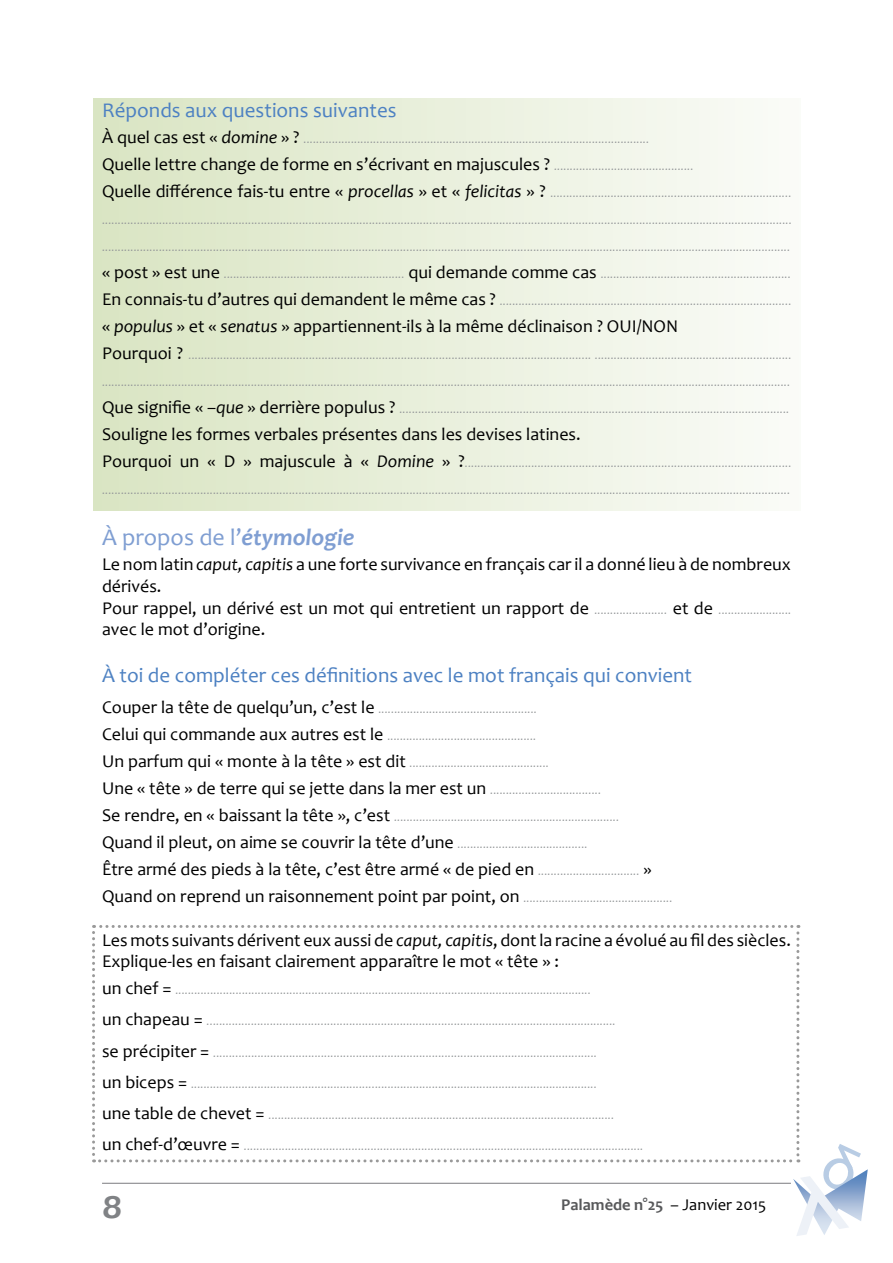
<style>
.page{position:relative;width:893px;height:1263px;background:#fff}
.page>*{position:absolute;margin:0;border:0;box-sizing:border-box;transform-origin:0 0}
.t1{font:600 33px "Eras ITC";color:#808285}
.t2{font:24px "Candara";color:#7f9ed2}
.t3{font:21px "Candara";color:#4d81c2}
.t4{font:18px/21.6px "Candara";color:#000}
.t5{font:700 16.5px "Candara";color:#58595b}
.t6{font:10.5px "Candara";color:#929597}
.s1{font-size:18px;color:#000}
.s2{font-style:italic;font-size:18px;color:#000}
.s3{font-size:10.5px;color:#929597}
.s4{font-style:italic}
.s5{font-weight:700;font-style:italic}
.s6{font-weight:400;color:#000}
</style>
<div class="page">
<div style="left:94px;top:98px;width:707px;height:412px;background:linear-gradient(to right,#d9e5c2,#fafcf8)"></div>
<svg style="left:92px;top:925px;width:776px;height:311px"></svg>
<h3 class="t3" style="left:102px;top:97px;width:296px">Réponds aux questions suivantes</h3>
<p class="t6" style="left:102px;top:133px;width:548px"><span class="s1">À quel cas est «</span> <span class="s2">domine</span> <span class="s1">» ?</span> .............................................................................................................</p>
<h3 class="t4" style="left:102px;top:153px;width:592px">Quelle lettre change de forme en s’écrivant en majuscules ? <span class="s3">............................................</span></h3>
<p class="t6" style="left:102px;top:187px;width:690px"><span class="s1">Quelle différence fais-tu entre «</span> <span class="s2">procellas</span> <span class="s1">» et «</span> <span class="s2">felicitas</span> <span class="s1">» ?</span> ............................................................................</p>
<p class="t6" style="left:102px;top:214px;width:691px">.........................................................................................................................................................................................................................</p>
<p class="t6" style="left:102px;top:241px;width:689px">.........................................................................................................................................................................................................................</p>
<p class="t6" style="left:102px;top:268px;width:690px"><span class="s1">« post » est une</span> ......................................................... <span class="s1">qui demande comme cas</span> ............................................................</p>
<p class="t6" style="left:102px;top:295px;width:690px"><span class="s1">En connais-tu d’autres qui demandent le même cas ?</span> ............................................................................................</p>
<h3 class="t4" style="left:102px;top:315px;width:578px">« <span class="s4">populus</span> » et « <span class="s4">senatus</span> » appartiennent-ils à la même déclinaison ? OUI/NON</h3>
<p class="t6" style="left:102px;top:349px;width:690px"><span class="s1">Pourquoi ?</span> ............................................................................................................................... ..............................................................</p>
<p class="t6" style="left:102px;top:376px;width:689px">.........................................................................................................................................................................................................................</p>
<p class="t6" style="left:102px;top:403px;width:688px"><span class="s1">Que signifie «</span> <span class="s2">–que</span> <span class="s1">» derrière populus ?</span> ...........................................................................................................................</p>
<h3 class="t4" style="left:102px;top:423px;width:480px">Souligne les formes verbales présentes dans les devises latines.</h3>
<p class="t6" style="left:102px;top:457px;width:690px"><span class="s1">Pourquoi un « D » majuscule à «</span> <span class="s2">Domine</span> <span class="s1">» ?</span>.......................................................................................................</p>
<p class="t6" style="left:102px;top:484px;width:689px">.........................................................................................................................................................................................................................</p>
<h2 class="t2" style="left:102px;top:522px;width:254px">À propos de l’<span class="s5">étymologie</span></h2>
<p class="t4" style="left:102px;top:554px;width:690px">Le nom latin <span class="s4">caput, capitis</span> a une forte survivance en français car il a donné lieu à de nombreux dérivés.<br>Pour rappel, un dérivé est un mot qui entretient un rapport de <span class="s3">.......................</span> et de <span class="s3">....................... </span>avec le mot d’origine.</p>
<h3 class="t3" style="left:102px;top:662px;width:592px">À toi de compléter ces définitions avec le mot français qui convient</h3>
<p class="t6" style="left:102px;top:703px;width:436px"><span class="s1">Couper la tête de quelqu’un, c’est le</span> ..................................................</p>
<p class="t6" style="left:102px;top:730px;width:435px"><span class="s1">Celui qui commande aux autres est le</span> ...............................................</p>
<p class="t6" style="left:102px;top:757px;width:448px"><span class="s1">Un parfum qui « monte à la tête » est dit</span> ............................................</p>
<h3 class="t4" style="left:102px;top:777px;width:500px">Une « tête » de terre qui se jette dans la mer est un <span class="s3">...................................</span></h3>
<p class="t6" style="left:102px;top:811px;width:518px"><span class="s1">Se rendre, en « baissant la tête », c’est</span> .......................................................................</p>
<p class="t6" style="left:102px;top:838px;width:487px"><span class="s1">Quand il pleut, on aime se couvrir la tête d’une</span> .........................................</p>
<h3 class="t4" style="left:102px;top:858px;width:551px">Être armé des pieds à la tête, c’est être armé « de pied en <span class="s3">................................</span> »</h3>
<p class="t6" style="left:102px;top:892px;width:571px"><span class="s1">Quand on reprend un raisonnement point par point, on</span> ...............................................</p>
<h3 class="t4" style="left:102px;top:929px;width:690px">Les mots suivants dérivent eux aussi de <span class="s4">caput, capitis</span>, dont la racine a évolué au fil des siècles.<br>Explique-les en faisant clairement apparaître le mot « tête » :</h3>
<p class="t6" style="left:102px;top:984px;width:490px"><span class="s1">un chef =</span> ...................................................................................................................................</p>
<p class="t6" style="left:102px;top:1015px;width:515px"><span class="s1">un chapeau =</span> .................................................................................................................................</p>
<p class="t6" style="left:102px;top:1047px;width:496px"><span class="s1">se précipiter =</span> .........................................................................................................................</p>
<p class="t6" style="left:102px;top:1078px;width:496px"><span class="s1">un biceps =</span> ................................................................................................................................</p>
<p class="t6" style="left:102px;top:1109px;width:513px"><span class="s1">une table de chevet =</span> .............................................................................................................</p>
<p class="t6" style="left:102px;top:1140px;width:542px"><span class="s1">un chef-d’œuvre =</span> ..............................................................................................................................</p>
<h1 class="t1" style="left:102px;top:1188px;width:22px">8</h1>
<h3 class="t5" style="left:561px;top:1194px;width:206px">Palamède n°25 <span class="s6">– Janvier 2015</span></h3>
</div>
